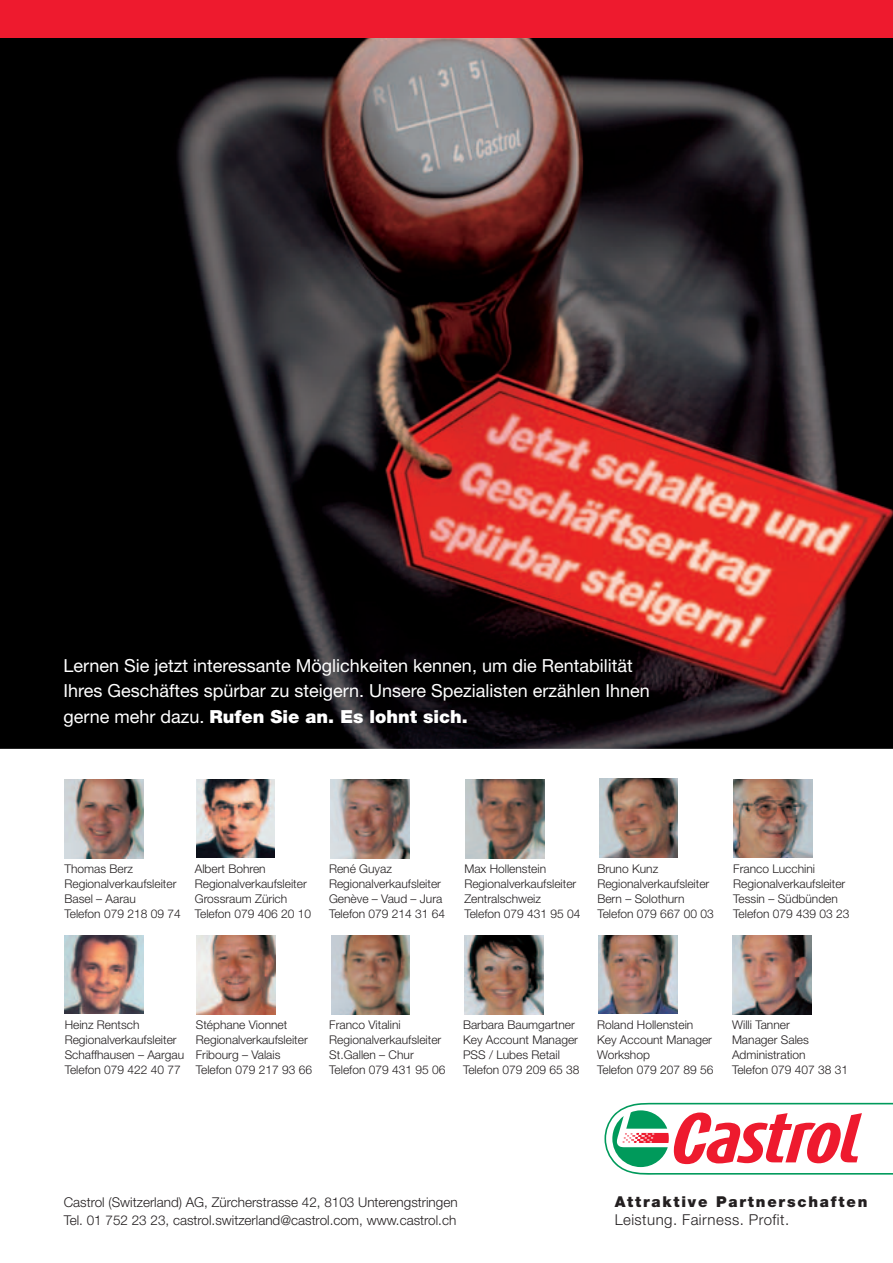
<style>
.page{position:relative;width:893px;height:1263px;background:#fff}
.page>*{position:absolute;margin:0;border:0;box-sizing:border-box;transform-origin:0 0}
.t1{font:18px/25.5px "Helvetica Neue";color:#fff}
.t2{font:900 15px "Helvetica Neue";letter-spacing:.12em;color:#231f20}
.t3{font:300 15px "Helvetica Neue";letter-spacing:.03em;color:#231f20}
.t4{font:300 13.5px/18px "Helvetica Neue";color:#231f20}
.t5{font:300 12px/15px "Helvetica Neue";color:#231f20}
.s1{font-weight:900}
</style>
<div class="page">
<img style="left:0;top:38px;width:893px;height:711px">
<div style="left:0;top:0;width:893px;height:38px;background:#ee1a2e"></div>
<svg style="left:604px;top:1103px;width:289px;height:72px"></svg>
<img style="left:65px;top:935px;width:78px;height:79px">
<img style="left:196px;top:779px;width:79px;height:79px">
<img style="left:331px;top:780px;width:78px;height:78px">
<img style="left:599px;top:779px;width:79px;height:79px">
<img style="left:64px;top:779px;width:79px;height:79px">
<img style="left:196px;top:935px;width:79px;height:79px">
<img style="left:466px;top:779px;width:79px;height:79px">
<img style="left:733px;top:779px;width:79px;height:79px">
<img style="left:599px;top:935px;width:78px;height:79px">
<img style="left:331px;top:936px;width:79px;height:78px">
<img style="left:733px;top:935px;width:79px;height:79px">
<img style="left:465px;top:936px;width:78px;height:78px">
<h1 class="t1" style="left:64px;top:654px;width:588px">Lernen Sie jetzt interessante Möglichkeiten kennen, um die Rentabilität<br>Ihres Geschäftes spürbar zu steigern. Unsere Spezialisten erzählen Ihnen gerne mehr dazu. <span class="s1">Rufen Sie an. Es lohnt sich.</span></h1>
<p class="t5" style="left:195px;top:862px;width:118px">Albert Bohren<br>Regionalverkaufsleiter<br>Grossraum Zürich<br>Telefon 079 406 20 10</p>
<p class="t5" style="left:329px;top:863px;width:118px">René Guyaz<br>Regionalverkaufsleiter<br>Genève – Vaud – Jura<br>Telefon 079 214 31 64</p>
<p class="t5" style="left:597px;top:862px;width:118px">Bruno Kunz<br>Regionalverkaufsleiter<br>Bern – Solothurn<br>Telefon 079 667 00 03</p>
<p class="t5" style="left:64px;top:862px;width:118px">Thomas Berz<br>Regionalverkaufsleiter<br>Basel – Aarau<br>Telefon 079 218 09 74</p>
<p class="t5" style="left:464px;top:862px;width:118px">Max Hollenstein<br>Regionalverkaufsleiter<br>Zentralschweiz<br>Telefon 079 431 95 04</p>
<p class="t5" style="left:733px;top:862px;width:118px">Franco Lucchini<br>Regionalverkaufsleiter<br>Tessin – Südbünden<br>Telefon 079 439 03 23</p>
<p class="t5" style="left:65px;top:1019px;width:121px">Heinz Rentsch<br>Regionalverkaufsleiter<br>Schaffhausen – Aargau<br>Telefon 079 422 40 77</p>
<p class="t5" style="left:196px;top:1018px;width:118px">Stéphane Vionnet<br>Regionalverkaufsleiter<br>Fribourg – Valais<br>Telefon 079 217 93 66</p>
<p class="t5" style="left:329px;top:1019px;width:118px">Franco Vitalini<br>Regionalverkaufsleiter<br>St.Gallen – Chur<br>Telefon 079 431 95 06</p>
<p class="t5" style="left:732px;top:1018px;width:118px">Willi Tanner<br>Manager Sales<br>Administration<br>Telefon 079 407 38 31</p>
<p class="t5" style="left:597px;top:1018px;width:118px">Roland Hollenstein<br>Key Account Manager<br>Workshop<br>Telefon 079 207 89 56</p>
<p class="t5" style="left:463px;top:1019px;width:118px">Barbara Baumgartner<br>Key Account Manager<br>PSS / Lubes Retail<br>Telefon 079 209 65 38</p>
<p class="t4" style="left:64px;top:1194px;width:395px">Castrol (Switzerland) AG, Zürcherstrasse 42, 8103 Unterengstringen<br>Tel. 01 752 23 23, castrol.switzerland@castrol.com, www.castrol.ch</p>
<p class="t2" style="left:615px;top:1196px;width:254px">Attraktive Partnerschaften</p>
<p class="t3" style="left:615px;top:1214px;width:176px">Leistung. Fairness. Profit.</p>
</div>
